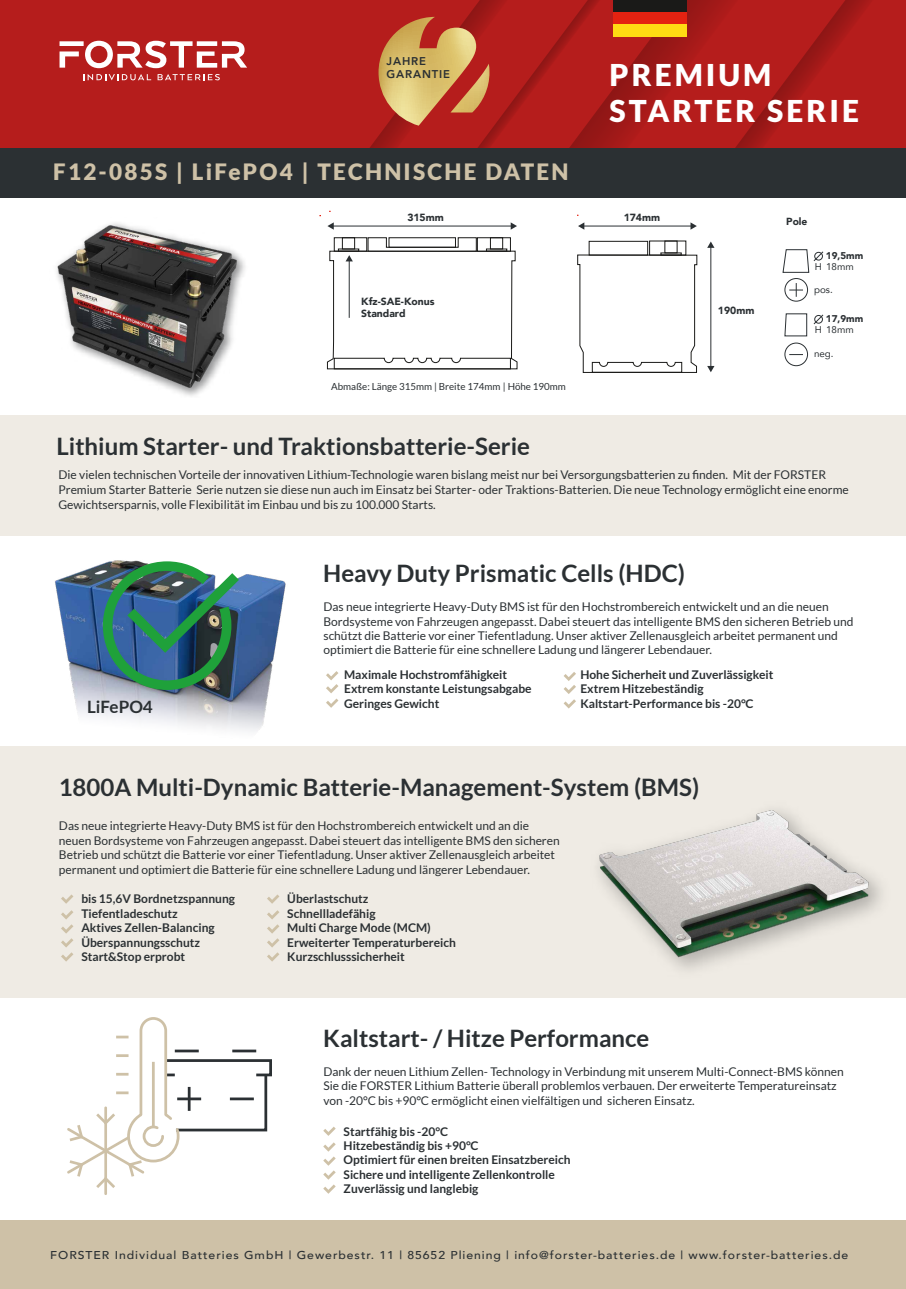
<style>
.page{position:relative;width:906px;height:1289px;background:#fff}
.page>*{position:absolute;margin:0;border:0;box-sizing:border-box;transform-origin:0 0}
.t1{font:900 30px/36px "Lato";letter-spacing:.1em;color:#fff}
.t2{font:700 24px "Lato";color:#2b3033}
.t3{font:900 22.5px "Lato";letter-spacing:.1em;color:#cec1a7}
.t4{font:700 17.1px "Lato";color:#2b3033}
.t5{font:12px/14.4px "Lato";color:#2b3033}
.t6{font:700 12px/14.4px "Lato";color:#2b3033}
.t7{font:500 11.4px "Avenir";letter-spacing:.075em;color:#2b3033;scale:1.08 1}
.t8{font:800 11.25px/12.5px "Avenir";letter-spacing:.075em;color:#2b3033}
.t9{font:900 10.35px/12.5px "Avenir";color:#2b3033}
.t10{font:900 10.2px "Avenir";color:#2b3033}
.t11{font:9.75px "Lato";color:#2b3033}
.t12{font:9.75px "Avenir";color:#2b3033}
.t13{font:900 9.75px "Avenir";color:#2b3033}
</style>
<div class="page">
<div style="left:0;top:146px;width:906px;height:51px;background:#2b3033"></div>
<div style="left:0;top:0;width:906px;height:147px;background:#b51d1c"></div>
<svg style="left:83px;top:74px;width:23px;height:6px"></svg>
<svg style="left:60px;top:41px;width:46px;height:27px"></svg>
<div style="left:0;top:1220px;width:906px;height:68px;background:#cec1a7"></div>
<div style="left:0;top:415px;width:906px;height:121px;background:#efebe4"></div>
<div style="left:0;top:746px;width:906px;height:251px;background:#efebe4"></div>
<svg style="left:323px;top:1126px;width:13px;height:9px"></svg>
<svg style="left:323px;top:1142px;width:13px;height:51px"></svg>
<svg style="left:326px;top:671px;width:12px;height:36px"></svg>
<svg style="left:563px;top:672px;width:13px;height:36px"></svg>
<img style="left:55px;top:565px;width:231px;height:167px">
<img style="left:98px;top:560px;width:151px;height:134px">
<svg style="left:644px;top:0;width:226px;height:147px"></svg>
<svg style="left:106px;top:0;width:538px;height:147px"></svg>
<svg style="left:378px;top:17px;width:111px;height:109px"></svg>
<div style="left:613px;top:0;width:74px;height:13px;background:#1a1a18"></div>
<div style="left:613px;top:12px;width:74px;height:13px;background:#e42211"></div>
<div style="left:613px;top:24px;width:74px;height:13px;background:#ffdb13"></div>
<hr style="left:104px;top:1106px;width:3px;height:88px;background:#cec1a7">
<svg style="left:67px;top:1017px;width:205px;height:170px"></svg>
<svg style="left:61px;top:894px;width:12px;height:9px"></svg>
<svg style="left:61px;top:910px;width:12px;height:51px"></svg>
<svg style="left:267px;top:894px;width:12px;height:9px"></svg>
<svg style="left:267px;top:910px;width:12px;height:51px"></svg>
<img style="left:599px;top:810px;width:282px;height:160px">
<img style="left:56px;top:223px;width:189px;height:173px">
<div style="left:589px;top:241px;width:59px;height:14px;border:1px solid #1a1a18"></div>
<div style="left:664px;top:241px;width:13px;height:12px;border:1px solid #1a1a18"></div>
<svg style="left:577px;top:254px;width:120px;height:119px"></svg>
<hr style="left:710px;top:247px;width:1px;height:120px;background:#2b3033">
<svg style="left:707px;top:241px;width:7px;height:7px"></svg>
<svg style="left:707px;top:366px;width:7px;height:6px"></svg>
<hr style="left:333px;top:226px;width:179px;height:1px;background:#2b3033">
<svg style="left:327px;top:222px;width:7px;height:8px"></svg>
<svg style="left:511px;top:222px;width:6px;height:8px"></svg>
<svg style="left:327px;top:237px;width:191px;height:132px"></svg>
<hr style="left:583px;top:226px;width:108px;height:1px;background:#2b3033">
<svg style="left:578px;top:222px;width:6px;height:8px"></svg>
<svg style="left:690px;top:222px;width:7px;height:8px"></svg>
<div style="left:784px;top:278px;width:24px;height:23px;border:1px solid #2b3033;border-radius:50%"></div>
<svg style="left:789px;top:283px;width:14px;height:14px"></svg>
<div style="left:784px;top:343px;width:24px;height:23px;border:1px solid #2b3033;border-radius:50%"></div>
<svg style="left:789px;top:354px;width:14px;height:1px"></svg>
<svg style="left:813px;top:314px;width:11px;height:11px"></svg>
<svg style="left:782px;top:249px;width:42px;height:24px"></svg>
<svg style="left:784px;top:313px;width:23px;height:23px"></svg>
<p class="t8" style="left:386px;top:55px;width:65px">JAHRE<br>GARANTIE</p>
<h1 class="t1" style="left:609px;top:56px;width:251px">PREMIUM<br>STARTER SERIE</h1>
<h3 class="t3" style="left:53px;top:158px;width:517px">F12-085S | LiFePO4 | TECHNISCHE DATEN</h3>
<p class="t9" style="left:407px;top:211px;width:38px">315mm</p>
<p class="t9" style="left:623px;top:211px;width:38px">174mm</p>
<p class="t10" style="left:786px;top:212px;width:23px">Pole</p>
<p class="t9" style="left:361px;top:294px;width:75px">Kfz-SAE-Konus<br>Standard</p>
<p class="t11" style="left:331px;top:381px;width:236px">Abmaße: Länge 315mm | Breite 174mm | Höhe 190mm</p>
<p class="t9" style="left:718px;top:303px;width:38px">190mm</p>
<p class="t13" style="left:826px;top:247px;width:39px">19,5mm</p>
<p class="t12" style="left:814px;top:259px;width:40px">H 18mm</p>
<p class="t12" style="left:814px;top:282px;width:20px">pos.</p>
<p class="t13" style="left:826px;top:311px;width:39px">17,9mm</p>
<p class="t12" style="left:814px;top:322px;width:40px">H 18mm</p>
<p class="t12" style="left:814px;top:346px;width:21px">neg.</p>
<h2 class="t2" style="left:56px;top:433px;width:475px">Lithium Starter- und Traktionsbatterie-Serie</h2>
<p class="t5" style="left:58px;top:467px;width:792px;line-height:15px">Die vielen technischen Vorteile der innovativen Lithium-Technologie waren bislang meist nur bei Versorgungsbatterien zu finden. Mit der FORSTER<br>Premium Starter Batterie Serie nutzen sie diese nun auch im Einsatz bei Starter- oder Traktions-Batterien. Die neue Technology ermöglicht eine enorme<br>Gewichtsersparnis, volle Flexibilität im Einbau und bis zu 100.000 Starts.</p>
<h3 class="t4" style="left:87px;top:697px;width:67px">LiFePO4</h3>
<h2 class="t2" style="left:323px;top:559px;width:363px">Heavy Duty Prismatic Cells (HDC)</h2>
<p class="t5" style="left:323px;top:599px;width:531px">Das neue integrierte Heavy-Duty BMS ist für den Hochstrombereich entwickelt und an die neuen Bordsysteme von Fahrzeugen angepasst. Dabei steuert das intelligente BMS den sicheren Betrieb und schützt die Batterie vor einer Tiefentladung. Unser aktiver Zellenausgleich arbeitet permanent und optimiert die Batterie für eine schnellere Ladung und längerer Lebendauer.</p>
<p class="t6" style="left:344px;top:667px;width:189px">Maximale Hochstromfähigkeit<br>Extrem konstante Leistungsabgabe<br>Geringes Gewicht</p>
<p class="t6" style="left:580px;top:667px;width:194px">Hohe Sicherheit und Zuverlässigkeit<br>Extrem Hitzebeständig<br>Kaltstart-Performance bis -20°C</p>
<h2 class="t2" style="left:59px;top:773px;width:642px">1800A Multi-Dynamic Batterie-Management-System (BMS)</h2>
<p class="t5" style="left:59px;top:818px;width:502px">Das neue integrierte Heavy-Duty BMS ist für den Hochstrombereich entwickelt und an die neuen Bordsysteme von Fahrzeugen angepasst. Dabei steuert das intelligente BMS den sicheren Betrieb und schützt die Batterie vor einer Tiefentladung. Unser aktiver Zellenausgleich arbeitet permanent und optimiert die Batterie für eine schnellere Ladung und längerer Lebendauer.</p>
<p class="t6" style="left:81px;top:891px;width:155px">bis 15,6V Bordnetzspannung<br>Tiefentladeschutz<br>Aktives Zellen-Balancing<br>Überspannungsschutz<br>Start&amp;Stop erprobt</p>
<p class="t6" style="left:287px;top:891px;width:170px">Überlastschutz<br>Schnellladefähig<br>Multi Charge Mode (MCM)<br>Erweiterter Temperaturbereich<br>Kurzschlusssicherheit</p>
<h2 class="t2" style="left:323px;top:1024px;width:328px">Kaltstart- / Hitze Performance</h2>
<p class="t5" style="left:323px;top:1064px;width:522px">Dank der neuen Lithium Zellen- Technology in Verbindung mit unserem Multi-Connect-BMS können<br>Sie die FORSTER Lithium Batterie überall problemlos verbauen. Der erweiterte Temperatureinsatz von -20°C bis +90°C ermöglicht einen vielfältigen und sicheren Einsatz.</p>
<p class="t6" style="left:343px;top:1123px;width:228px">Startfähig bis -20°C<br>Hitzebeständig bis +90°C<br>Optimiert für einen breiten Einsatzbereich<br>Sichere und intelligente Zellenkontrolle<br>Zuverlässig und langlebig</p>
<p class="t7" style="left:50px;top:1244px;width:740px">FORSTER Individual Batteries GmbH | Gewerbestr. 11 | 85652 Pliening | info@forster-batteries.de | www.forster-batteries.de</p>
</div>
